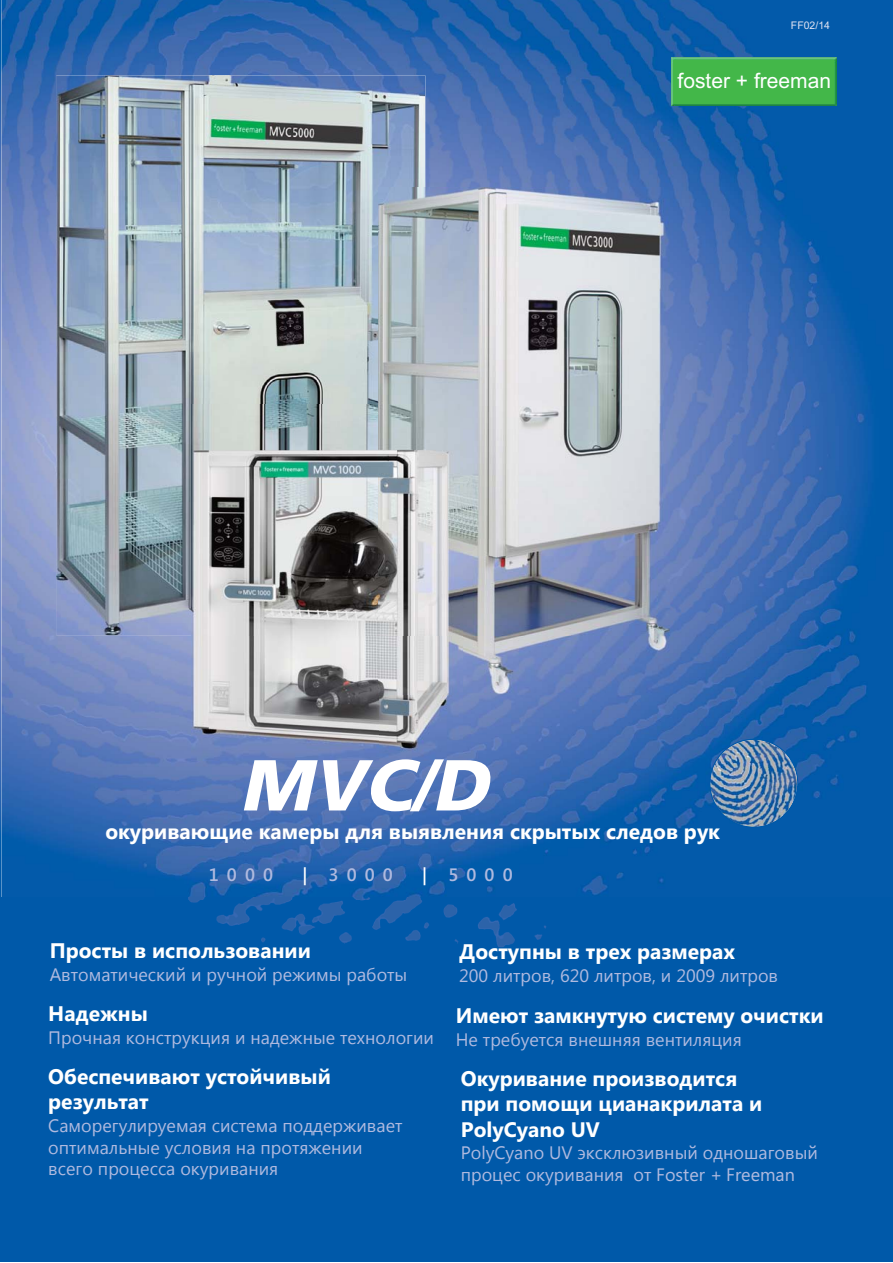
<style>
.page{position:relative;width:893px;height:1263px;background:#fff}
.page>*{position:absolute;margin:0;border:0;box-sizing:border-box;transform-origin:0 0}
.t1{font:italic 900 72px "Frutiger FC";color:#fff}
.t2{font:700 21px/25.5px "Segoe UI";color:#fff}
.t3{font:21px "Arial";color:#fff}
.t4{font:18px/21.6px "Segoe UI";color:#b0badf}
.t5{font:600 18px "Segoe UI";letter-spacing:.45em;color:#b0badf}
.t6{font:10.5px "Arial";color:#e1e4f3}
.s1{color:#fff}
</style>
<div class="page">
<div style="left:0;top:897px;width:893px;height:365px;background:#0059a9"></div>
<img style="left:0;top:0;width:1px;height:897px">
<img style="left:1px;top:0;width:892px;height:948px">
<img style="left:1px;top:897px;width:892px;height:3px">
<img style="left:56px;top:75px;width:369px;height:560px">
<img style="left:462px;top:188px;width:208px;height:506px">
<img style="left:378px;top:188px;width:84px;height:572px">
<svg style="left:709px;top:739px;width:89px;height:89px"></svg>
<img style="left:710px;top:740px;width:87px;height:87px">
<img style="left:191px;top:404px;width:187px;height:356px">
<img style="left:671px;top:58px;width:165px;height:47px">
<div style="left:673px;top:60px;width:161px;height:43px;background:#43b749"></div>
<p class="t6" style="left:791px;top:19px;width:41px">FF02/14</p>
<p class="t3" style="left:678px;top:68px;width:155px">foster + freeman</p>
<h1 class="t1" style="left:239px;top:743px;width:250px">MVC/D</h1>
<p class="t2" style="left:105px;top:818px;width:616px">окуривающие камеры для выявления скрытых следов рук</p>
<p class="t5" style="left:209px;top:864px;width:66px">1000</p>
<p class="t5" style="left:302px;top:864px;width:92px"><span class="s1">|</span> 3000</p>
<p class="t5" style="left:422px;top:864px;width:92px"><span class="s1">|</span> 5000</p>
<p class="t2" style="left:50px;top:936px;width:263px">Просты в использовании</p>
<p class="t4" style="left:50px;top:963px;width:359px">Автоматический и ручной режимы работы</p>
<p class="t2" style="left:48px;top:1000px;width:101px">Надежны</p>
<p class="t4" style="left:48px;top:1026px;width:387px">Прочная конструкция и надежные технологии</p>
<p class="t2" style="left:48px;top:1063px;width:284px">Обеспечивают устойчивый результат</p>
<p class="t4" style="left:48px;top:1114px;width:356px">Саморегулируемая система поддерживает оптимальные условия на протяжении всего процесса окуривания</p>
<p class="t2" style="left:459px;top:938px;width:277px">Доступны в трех размерах</p>
<p class="t4" style="left:459px;top:967px;width:320px">200 литров, 620 литров, и 2009 литров</p>
<p class="t2" style="left:456px;top:1002px;width:369px">Имеют замкнутую систему очистки</p>
<p class="t4" style="left:456px;top:1027px;width:287px">Не требуется внешняя вентиляция</p>
<p class="t2" style="left:461px;top:1065px;width:303px">Окуривание производится при помощи цианакрилата и<br>PolyCyano UV</p>
<p class="t4" style="left:461px;top:1141px;width:359px">PolyCyano UV эксклюзивный одношаговый процес окуривания от Foster + Freeman</p>
</div>
